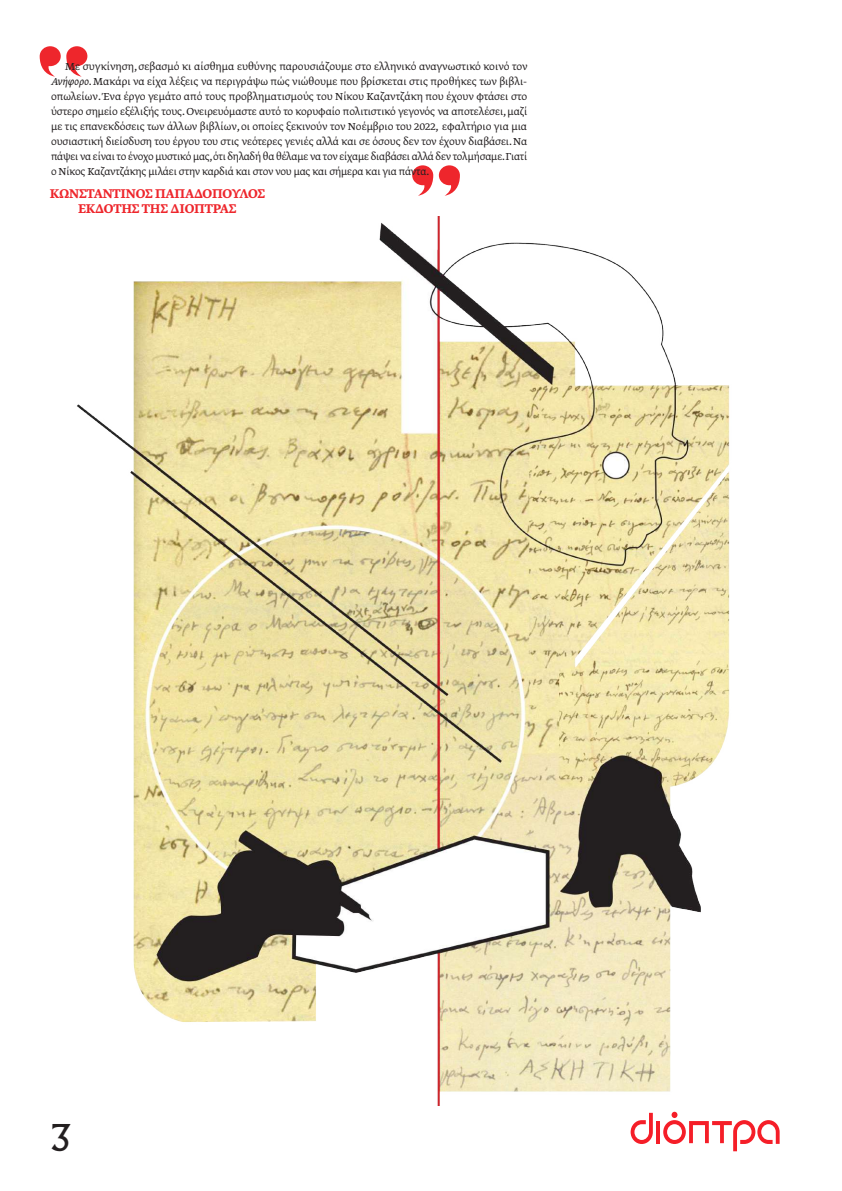
<style>
.page{position:relative;width:842px;height:1191px;background:#fff}
.page>*{position:absolute;margin:0;border:0;box-sizing:border-box;transform-origin:0 0}
.t1{font:36px "Albertus MT Greek";color:#231f20}
.t2{font:15px/15px "Greta Text Pro Med Plus";letter-spacing:-.01em;color:#ee262c;text-align:center}
.t3{font:300 12px/15px "Greta Text Pro";letter-spacing:-.01em;color:#231f20;text-align:justify}
.s1{font-style:italic}
</style>
<div class="page">
<svg style="left:631px;top:1112px;width:22px;height:32px"></svg>
<hr style="left:656px;top:1121px;width:4px;height:22px;background:#f51e28">
<div style="left:671px;top:1111px;width:6px;height:7px;background:#f51e28;border-radius:50%"></div>
<svg style="left:663px;top:1120px;width:117px;height:31px"></svg>
<svg style="left:412px;top:165px;width:21px;height:31px"></svg>
<svg style="left:439px;top:165px;width:21px;height:31px"></svg>
<svg style="left:40px;top:46px;width:47px;height:31px"></svg>
<img style="left:77px;top:216px;width:653px;height:889px">
<p class="t3" style="left:51px;top:59px;width:478px;text-indent:14px">Με συγκίνηση, σεβασμό κι αίσθημα ευθύνης παρουσιάζουμε στο ελληνικό αναγνωστικό κοινό τον <span class="s1">Ανήφορο</span>. Μακάρι να είχα λέξεις να περιγράψω πώς νιώθουμε που βρίσκεται στις προθήκες των βιβλι&shy;οπωλείων. Ένα έργο γεμάτο από τους προβληματισμούς του Νίκου Καζαντζάκη που έχουν φτάσει στο ύστερο σημείο εξέλιξής τους. Ονειρευόμαστε αυτό το κορυφαίο πολιτιστικό γεγονός να αποτελέσει, μαζί με τις επανεκδόσεις των άλλων βιβλίων, οι οποίες ξεκινούν τον Νοέμβριο του 2022, εφαλτήριο για μια ουσιαστική διείσδυση του έργου του στις νεότερες γενιές αλλά και σε όσους δεν τον έχουν διαβάσει. Να πάψει να είναι το ένοχο μυστικό μας,ότι δηλαδή θα θέλαμε να τον είχαμε διαβάσει αλλά δεν τολμήσαμε.Γιατί ο Νίκος Καζαντζάκης μιλάει στην καρδιά και στον νου μας και σήμερα και για πάντα.</p>
<p class="t2" style="left:50px;top:186px;width:217px">ΚΩΝΣΤΑΝΤΊΝΟΣ ΠΑΠΑΔΟΠΟΥΛΟΣ<br>ΕΚΔΟΤΗΣ ΤΗΣ ΔΙΟΠΤΡΑΣ</p>
<h1 class="t1" style="left:51px;top:1117px;width:21px">3</h1>
</div>
